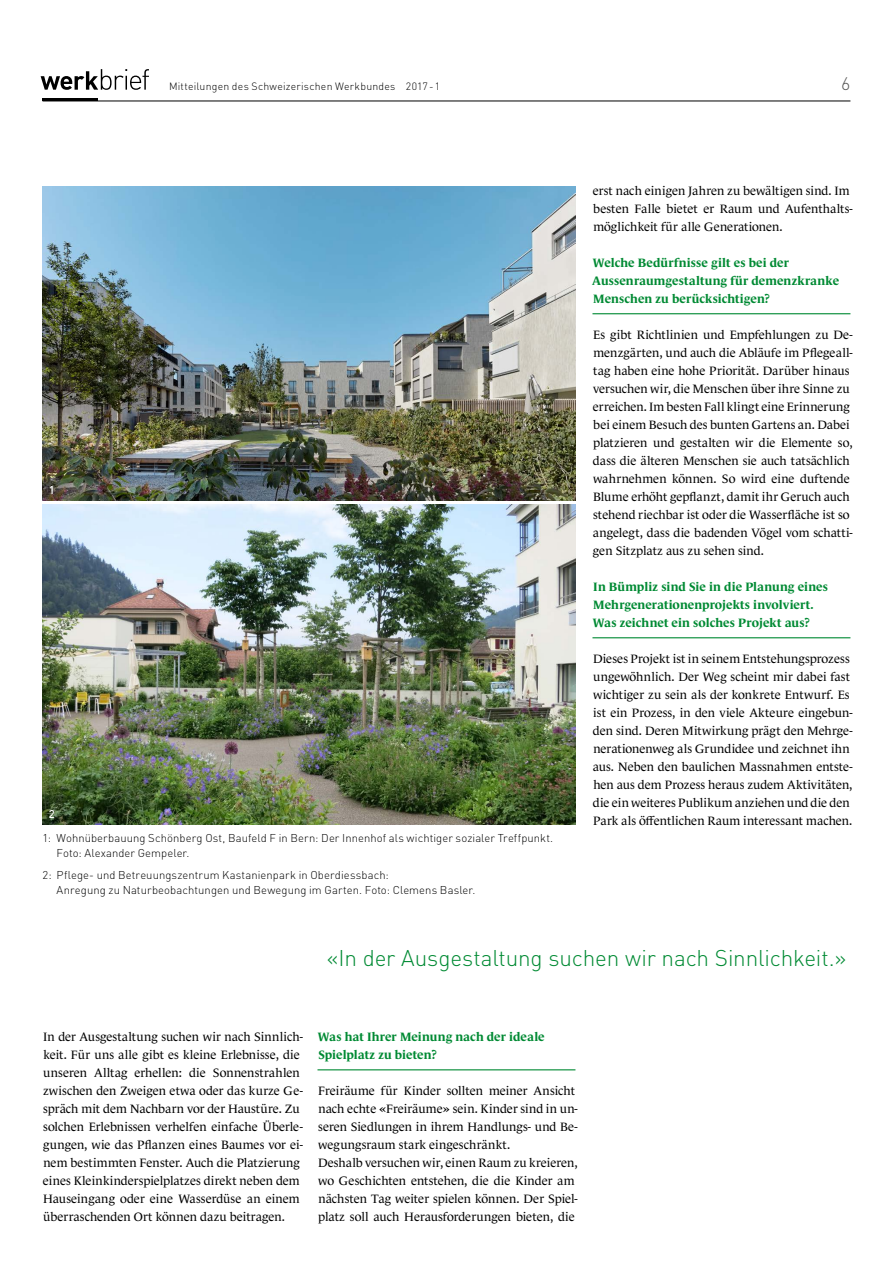
<style>
.page{position:relative;width:893px;height:1263px;background:#fff}
.page>*{position:absolute;margin:0;border:0;box-sizing:border-box;transform-origin:0 0}
.t1{font:300 22.5px "DINOT";letter-spacing:-.005em;color:#008a33}
.t2{font:300 18px "DINOT";color:#565655}
.t3{font:12.3px/18px "Le Monde Journal Std";color:#000}
.t4{font:700 12.3px/18px "Le Monde Journal Std";letter-spacing:.005em;color:#008a33}
.t5{font:300 11.25px/15px "DINOT";letter-spacing:.01em;color:#000}
.t6{font:500 11.25px "DINOT";color:#fff}
.t7{font:300 10.5px "DINOT";letter-spacing:.02em;color:#000}
</style>
<div class="page">
<hr style="left:43px;top:101px;width:807px;height:1px;background:#000">
<hr style="left:43px;top:99px;width:55px;height:2px;background:#000">
<svg style="left:41px;top:69px;width:108px;height:21px"></svg>
<hr style="left:592px;top:313px;width:258px;height:1px;background:#008a33">
<hr style="left:592px;top:637px;width:258px;height:1px;background:#008a33">
<img style="left:43px;top:187px;width:532px;height:314px">
<img style="left:43px;top:505px;width:532px;height:320px">
<hr style="left:317px;top:1069px;width:258px;height:1px;background:#008a33">
<p class="t6" style="left:49px;top:482px;width:7px">1</p>
<p class="t6" style="left:49px;top:806px;width:7px">2</p>
<p class="t7" style="left:169px;top:79px;width:273px">Mitteilungen des Schweizerischen Werkbundes 2017-1</p>
<h2 class="t2" style="left:841px;top:71px;width:11px">6</h2>
<p class="t3" style="left:593px;top:181px;width:261px">erst nach einigen Jahren zu bewältigen sind. Im besten Falle bietet er Raum und Aufenthalts&shy;möglichkeit für alle Generationen.</p>
<p class="t4" style="left:592px;top:253px;width:248px">Welche Bedürfnisse gilt es bei der<br>Aussenraumgestaltung für demenzkranke<br>Menschen zu berücksichtigen?</p>
<p class="t3" style="left:593px;top:325px;width:262px">Es gibt Richtlinien und Empfehlungen zu De&shy;menzgärten, und auch die Abläufe im Pflegeall&shy;tag haben eine hohe Priorität. Darüber hinaus versuchen wir, die Menschen über ihre Sinne zu erreichen. Im besten Fall klingt eine Erinnerung bei einem Besuch des bunten Gartens an. Dabei platzieren und gestalten wir die Elemente so, dass die älteren Menschen sie auch tatsächlich wahrnehmen können. So wird eine duftende Blume erhöht gepflanzt, damit ihr Geruch auch stehend riechbar ist oder die Wasserfläche ist so angelegt, dass die badenden Vögel vom schatti&shy;gen Sitzplatz aus zu sehen sind.</p>
<p class="t4" style="left:593px;top:577px;width:237px">In Bümpliz sind Sie in die Planung eines<br>Mehrgenerationenprojekts involviert.<br>Was zeichnet ein solches Projekt aus?</p>
<p class="t3" style="left:593px;top:649px;width:262px">Dieses Projekt ist in seinem Entstehungsprozess ungewöhnlich. Der Weg scheint mir dabei fast wichtiger zu sein als der konkrete Entwurf. Es ist ein Prozess, in den viele Akteure eingebun&shy;den sind. Deren Mitwirkung prägt den Mehrge&shy;nerationenweg als Grundidee und zeichnet ihn aus. Neben den baulichen Massnahmen entste&shy;hen aus dem Prozess heraus zudem Aktivitäten, die ein weiteres Publikum anziehen und die den Park als öffentlichen Raum interessant machen.</p>
<p class="t5" style="left:57px;top:830px;width:498px;text-indent:-14px">1: Wohnüberbauung Schönberg Ost, Baufeld F in Bern: Der Innenhof als wichtiger sozialer Treffpunkt.<br>Foto: Alexander Gempeler.</p>
<p class="t5" style="left:57px;top:867px;width:420px;text-indent:-14px">2: Pflege- und Betreuungszentrum Kastanienpark in Oberdiessbach:<br>Anregung zu Naturbeobachtungen und Bewegung im Garten. Foto: Clemens Basler.</p>
<h1 class="t1" style="left:327px;top:942px;width:521px">«In der Ausgestaltung suchen wir nach Sinnlichkeit.»</h1>
<p class="t3" style="left:43px;top:1027px;width:261px">In der Ausgestaltung suchen wir nach Sinnlich&shy;keit. Für uns alle gibt es kleine Erlebnisse, die unseren Alltag erhellen: die Sonnenstrahlen zwischen den Zweigen etwa oder das kurze Ge&shy;spräch mit dem Nachbarn vor der Haustüre. Zu solchen Erlebnissen verhelfen einfache Überle&shy;gungen, wie das Pflanzen eines Baumes vor ei&shy;nem bestimmten Fenster. Auch die Platzierung eines Kleinkinderspielplatzes direkt neben dem Hauseingang oder eine Wasserdüse an einem überraschenden Ort können dazu beitragen.</p>
<p class="t4" style="left:318px;top:1027px;width:228px">Was hat Ihrer Meinung nach der ideale<br>Spielplatz zu bieten?</p>
<p class="t3" style="left:318px;top:1081px;width:261px">Freiräume für Kinder sollten meiner Ansicht nach echte «Freiräume» sein. Kinder sind in un&shy;seren Siedlungen in ihrem Handlungs- und Be&shy;wegungsraum stark eingeschränkt.<br>Deshalb versuchen wir, einen Raum zu kreieren, wo Geschichten entstehen, die die Kinder am nächsten Tag weiter spielen können. Der Spiel&shy;platz soll auch Herausforderungen bieten, die</p>
</div>
